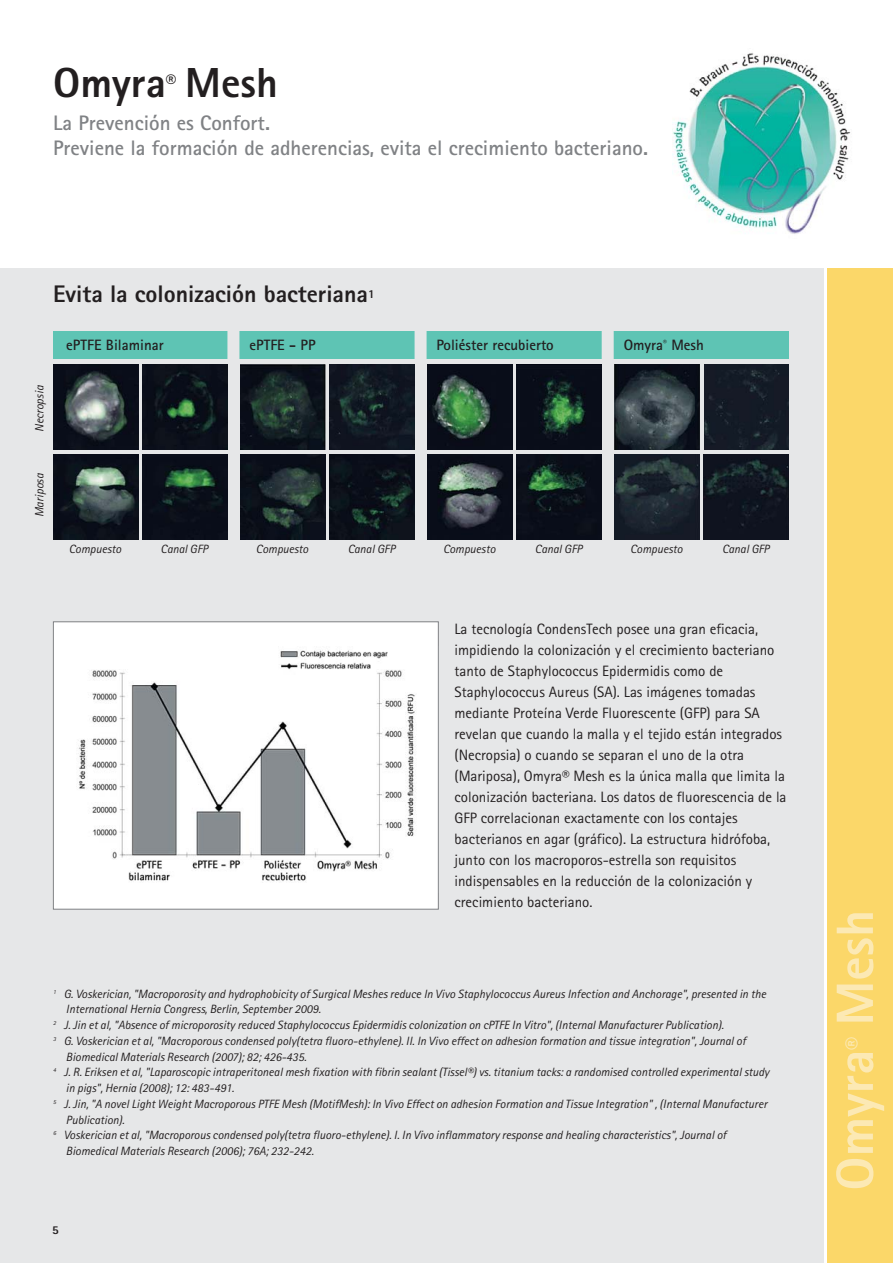
<style>
.page{position:relative;width:893px;height:1263px;background:#fff}
.page>*{position:absolute;margin:0;border:0;box-sizing:border-box;transform-origin:0 0}
.t1{font:52.5px "Rotis Sans Serif Extra Bold TT";color:#fce9b4}
.t2{font:42px "Rotis Sans Serif Extra Bold TT";color:#231f20}
.t3{font:800 24px "Rotis Sans Serif";color:#231f20}
.t4{font:700 21px/25.5px "Rotis Sans Serif";color:#808285}
.t5{font:15px/21px "Rotis Sans Serif";color:#231f20}
.t6{font:700 15px "Rotis Sans Serif";color:#231f20}
.t7{font:italic 12px "Rotis Sans Serif";color:#231f20}
.t8{font:12px "Rotis Sans Serif Extra Bold TT";color:#231f20}
</style>
<div class="page">
<div style="left:0;top:269px;width:823px;height:994px;background:#e6e7e8"></div>
<div style="left:827px;top:269px;width:65px;height:994px;background:#fbd769"></div>
<div style="left:54px;top:332px;width:735px;height:27px;background:#5ec4b4"></div>
<div style="left:227px;top:330px;width:12px;height:221px;background:#e6e7e8"></div>
<div style="left:415px;top:330px;width:12px;height:217px;background:#e6e7e8"></div>
<div style="left:602px;top:330px;width:12px;height:219px;background:#e6e7e8"></div>
<img style="left:53px;top:365px;width:85px;height:85px">
<img style="left:142px;top:365px;width:85px;height:85px">
<img style="left:53px;top:454px;width:85px;height:85px">
<img style="left:142px;top:454px;width:85px;height:85px">
<img style="left:240px;top:454px;width:85px;height:85px">
<img style="left:330px;top:454px;width:85px;height:85px">
<img style="left:427px;top:454px;width:85px;height:85px">
<img style="left:517px;top:454px;width:85px;height:85px">
<img style="left:614px;top:454px;width:85px;height:85px">
<img style="left:704px;top:454px;width:85px;height:85px">
<img style="left:240px;top:365px;width:85px;height:85px">
<img style="left:330px;top:365px;width:84px;height:85px">
<img style="left:427px;top:365px;width:85px;height:85px">
<img style="left:517px;top:365px;width:85px;height:85px">
<img style="left:614px;top:365px;width:85px;height:85px">
<img style="left:704px;top:365px;width:85px;height:85px">
<div style="left:54px;top:622px;width:384px;height:287px;background:#fff"></div>
<img style="left:78px;top:650px;width:338px;height:232px">
<img style="left:673px;top:53px;width:178px;height:181px">
<h2 class="t2" style="left:53px;top:68px;width:226px">Omyra<sup>®</sup> Mesh</h2>
<h3 class="t4" style="left:53px;top:112px;width:596px">La Prevención es Confort.<br>Previene la formación de adherencias, evita el crecimiento bacteriano.</h3>
<h3 class="t3" style="left:53px;top:286px;width:323px">Evita la colonización bacteriana<sup>1</sup></h3>
<p class="t7" style="left:35px;top:432px;width:48px;rotate:-90deg">Necropsia</p>
<p class="t7" style="left:35px;top:517px;width:45px;rotate:-90deg">Mariposa</p>
<p class="t6" style="left:66px;top:340px;width:99px">ePTFE Bilaminar</p>
<p class="t6" style="left:249px;top:340px;width:68px">ePTFE - PP</p>
<p class="t6" style="left:437px;top:340px;width:119px">Poliéster recubierto</p>
<p class="t6" style="left:624px;top:340px;width:82px">Omyra<sup>®</sup> Mesh</p>
<p class="t7" style="left:69px;top:545px;width:54px">Compuesto</p>
<p class="t7" style="left:161px;top:545px;width:49px">Canal GFP</p>
<p class="t7" style="left:256px;top:545px;width:54px">Compuesto</p>
<p class="t7" style="left:348px;top:545px;width:49px">Canal GFP</p>
<p class="t7" style="left:443px;top:545px;width:54px">Compuesto</p>
<p class="t7" style="left:535px;top:545px;width:49px">Canal GFP</p>
<p class="t7" style="left:630px;top:545px;width:54px">Compuesto</p>
<p class="t7" style="left:722px;top:545px;width:49px">Canal GFP</p>
<p class="t5" style="left:454px;top:620px;width:334px">La tecnología CondensTech posee una gran eficacia, impidiendo la colonización y el crecimiento bacteriano tanto de Staphylococcus Epidermidis como de Staphylococcus Aureus (SA). Las imágenes tomadas mediante Proteína Verde Fluorescente (GFP) para SA revelan que cuando la malla y el tejido están integrados (Necropsia) o cuando se separan el uno de la otra (Mariposa), Omyra® Mesh es la única malla que limita la colonización bacteriana. Los datos de fluorescencia de la GFP correlacionan exactamente con los contajes bacterianos en agar (gráfico). La estructura hidrófoba, junto con los macroporos-estrella son requisitos indispensables en la reducción de la colonización y crecimiento bacteriano.</p>
<p class="t7" style="left:53px;top:989px;width:714px"><sup>1</sup> G. Voskerician, "Macroporosity and hydrophobicity of Surgical Meshes reduce In Vivo Staphylococcus Aureus Infection and Anchorage", presented in the</p>
<p class="t7" style="left:66px;top:1005px;width:256px">International Hernia Congress, Berlin, September 2009.</p>
<p class="t7" style="left:53px;top:1021px;width:672px"><sup>2</sup> J. Jin et al, "Absence of microporosity reduced Staphylococcus Epidermidis colonization on cPTFE In Vitro", (Internal Manufacturer Publication).</p>
<p class="t7" style="left:53px;top:1037px;width:694px"><sup>3</sup> G. Voskerician et al, "Macroporous condensed poly(tetra fluoro-ethylene). II. In Vivo effect on adhesion formation and tissue integration", Journal of</p>
<p class="t7" style="left:66px;top:1052px;width:242px">Biomedical Materials Research (2007); 82; 426-435.</p>
<p class="t7" style="left:53px;top:1068px;width:718px"><sup>4</sup> J. R. Eriksen et al, "Laparoscopic intraperitoneal mesh fixation with fibrin sealant (Tissel®) vs. titanium tacks: a randomised controlled experimental study</p>
<p class="t7" style="left:66px;top:1084px;width:170px">in pigs", Hernia (2008); 12: 483-491.</p>
<p class="t7" style="left:53px;top:1100px;width:715px"><sup>5</sup> J. Jin, "A novel Light Weight Macroporous PTFE Mesh (MotifMesh): In Vivo Effect on adhesion Formation and Tissue Integration" , (Internal Manufacturer</p>
<p class="t7" style="left:66px;top:1115px;width:60px">Publication).</p>
<p class="t7" style="left:53px;top:1131px;width:674px"><sup>6</sup> Voskerician et al, "Macroporous condensed poly(tetra fluoro-ethylene). I. In Vivo inflammatory response and healing characteristics", Journal of</p>
<p class="t7" style="left:66px;top:1147px;width:250px">Biomedical Materials Research (2006); 76A; 232-242.</p>
<p class="t8" style="left:52px;top:1225px;width:8px">5</p>
<h1 class="t1" style="left:837px;top:1191px;width:282px;rotate:-90deg">Omyra<sup>®</sup> Mesh</h1>
</div>
